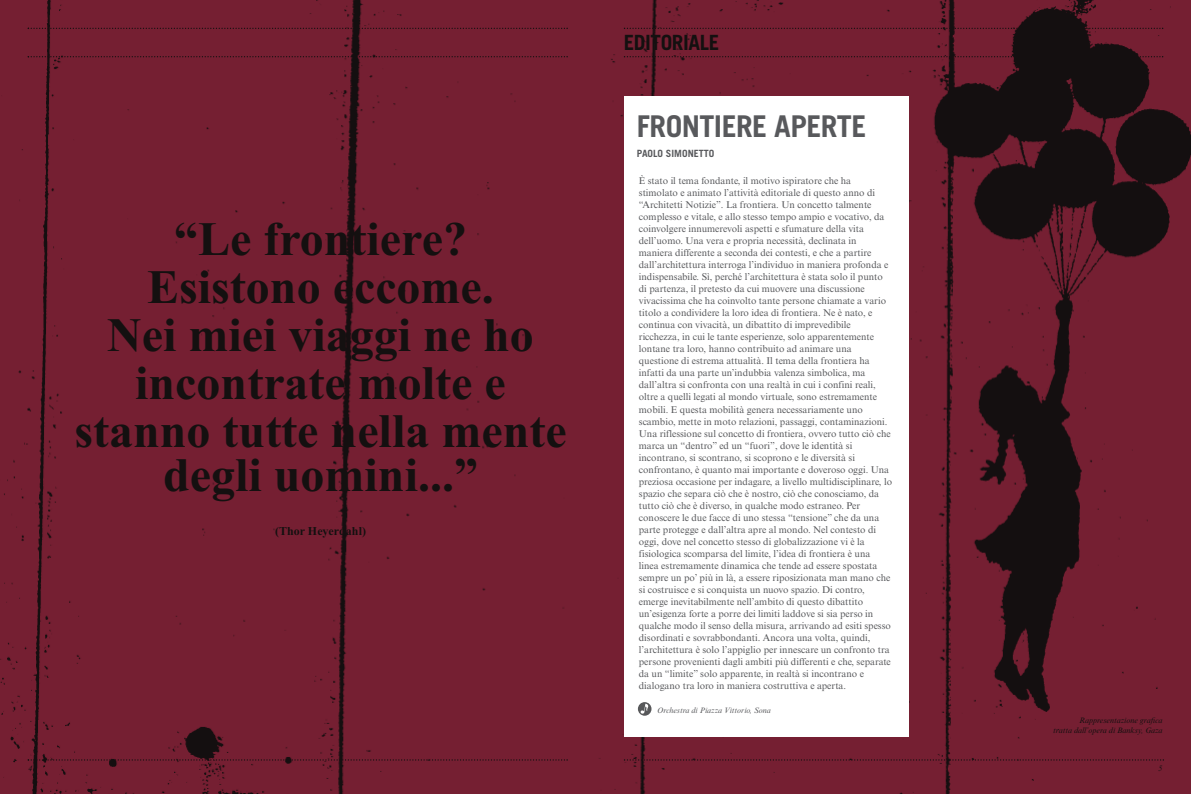
<style>
.page{position:relative;width:1191px;height:794px;background:#fff}
.page>*{position:absolute;margin:0;border:0;box-sizing:border-box;transform-origin:0 0}
.t1{font:700 48px/48.2px "Times";color:#141010;text-align:center}
.t2{font:700 30px "Trade Gothic LT Std";letter-spacing:-.02em;color:#58595c}
.t3{font:700 21px "Trade Gothic LT Std";letter-spacing:-.02em;color:#141010}
.t4{font:700 12px "Times";color:#141010}
.t5{font:700 10px "Trade Gothic LT Std";color:#58595c}
.t6{font:9.8px/12px "Times New Roman MT Std";color:#58595c}
.t7{font:italic 8px/9.6px "Times New Roman MT Std";color:#141010;text-align:right}
.t8{font:italic 8px "Times New Roman MT Std";color:#58595c}
</style>
<div class="page">
<img style="left:0;top:0;width:1191px;height:794px">
<svg style="left:28px;top:56px;width:540px;height:1px"></svg>
<svg style="left:28px;top:28px;width:540px;height:1px"></svg>
<svg style="left:28px;top:759px;width:540px;height:1px"></svg>
<svg style="left:624px;top:56px;width:539px;height:1px"></svg>
<svg style="left:624px;top:28px;width:539px;height:1px"></svg>
<div style="left:624px;top:96px;width:284px;height:641px;background:#fff"></div>
<svg style="left:624px;top:759px;width:540px;height:1px"></svg>
<svg style="left:638px;top:702px;width:13px;height:13px"></svg>
<svg style="left:640px;top:703px;width:8px;height:11px"></svg>
<svg style="left:1158px;top:766px;width:4px;height:5px"></svg>
<h1 class="t1" style="left:75px;top:214px;width:493px">“Le frontiere?<br>Esistono eccome.<br>Nei miei viaggi ne ho incontrate molte e stanno tutte nella mente</h1>
<h1 class="t1" style="left:163px;top:451px;width:316px">degli uomini...”</h1>
<p class="t4" style="left:275px;top:524px;width:92px">(Thor Heyerdahl)</p>
<p class="t7" style="left:28px;top:764px;width:5px">4</p>
<h3 class="t3" style="left:624px;top:35px;width:97px">EDITORIALE</h3>
<h2 class="t2" style="left:637px;top:115px;width:231px">FRONTIERE APERTE</h2>
<p class="t5" style="left:637px;top:150px;width:79px">PAOLO SIMONETTO</p>
<p class="t6" style="left:639px;top:176px;width:255px">È stato il tema fondante, il motivo ispiratore che ha stimolato e animato l’attività editoriale di questo anno di “Architetti Notizie”. La frontiera. Un concetto talmente complesso e vitale, e allo stesso tempo ampio e vocativo, da coinvolgere innumerevoli aspetti e sfumature della vita dell’uomo. Una vera e propria necessità, declinata in maniera differente a seconda dei contesti, e che a partire dall’architettura interroga l’individuo in maniera profonda e indispensabile. Sì, perché l’architettura è stata solo il punto di partenza, il pretesto da cui muovere una discussione vivacissima che ha coinvolto tante persone chiamate a vario titolo a condividere la loro idea di frontiera. Ne è nato, e continua con vivacità, un dibattito di imprevedibile ricchezza, in cui le tante esperienze, solo apparentemente lontane tra loro, hanno contribuito ad animare una questione di estrema attualità. Il tema della frontiera ha infatti da una parte un’indubbia valenza simbolica, ma dall’altra si confronta con una realtà in cui i confini reali, oltre a quelli legati al mondo virtuale, sono estremamente mobili. E questa mobilità genera necessariamente uno scambio, mette in moto relazioni, passaggi, contaminazioni.<br>Una riflessione sul concetto di frontiera, ovvero tutto ciò che marca un “dentro” ed un “fuori”, dove le identità si incontrano, si scontrano, si scoprono e le diversità si confrontano, è quanto mai importante e doveroso oggi. Una preziosa occasione per indagare, a livello multidisciplinare, lo spazio che separa ciò che è nostro, ciò che conosciamo, da tutto ciò che è diverso, in qualche modo estraneo. Per conoscere le due facce di uno stessa “tensione” che da una parte protegge e dall’altra apre al mondo. Nel contesto di oggi, dove nel concetto stesso di globalizzazione vi è la fisiologica scomparsa del limite, l’idea di frontiera è una linea estremamente dinamica che tende ad essere spostata sempre un po’ più in là, a essere riposizionata man mano che si costruisce e si conquista un nuovo spazio. Di contro, emerge inevitabilmente nell’ambito di questo dibattito un’esigenza forte a porre dei limiti laddove si sia perso in qualche modo il senso della misura, arrivando ad esiti spesso disordinati e sovrabbondanti. Ancora una volta, quindi, l’architettura è solo l’appiglio per innescare un confronto tra persone provenienti dagli ambiti più differenti e che, separate da un “limite” solo apparente, in realtà si incontrano e dialogano tra loro in maniera costruttiva e aperta.</p>
<p class="t8" style="left:657px;top:707px;width:115px">Orchestra di Piazza Vittorio, Sona</p>
<p class="t7" style="left:1053px;top:716px;width:111px">Rappresentazione grafica<br>tratta dall’opera di Banksy, Gaza</p>
</div>
